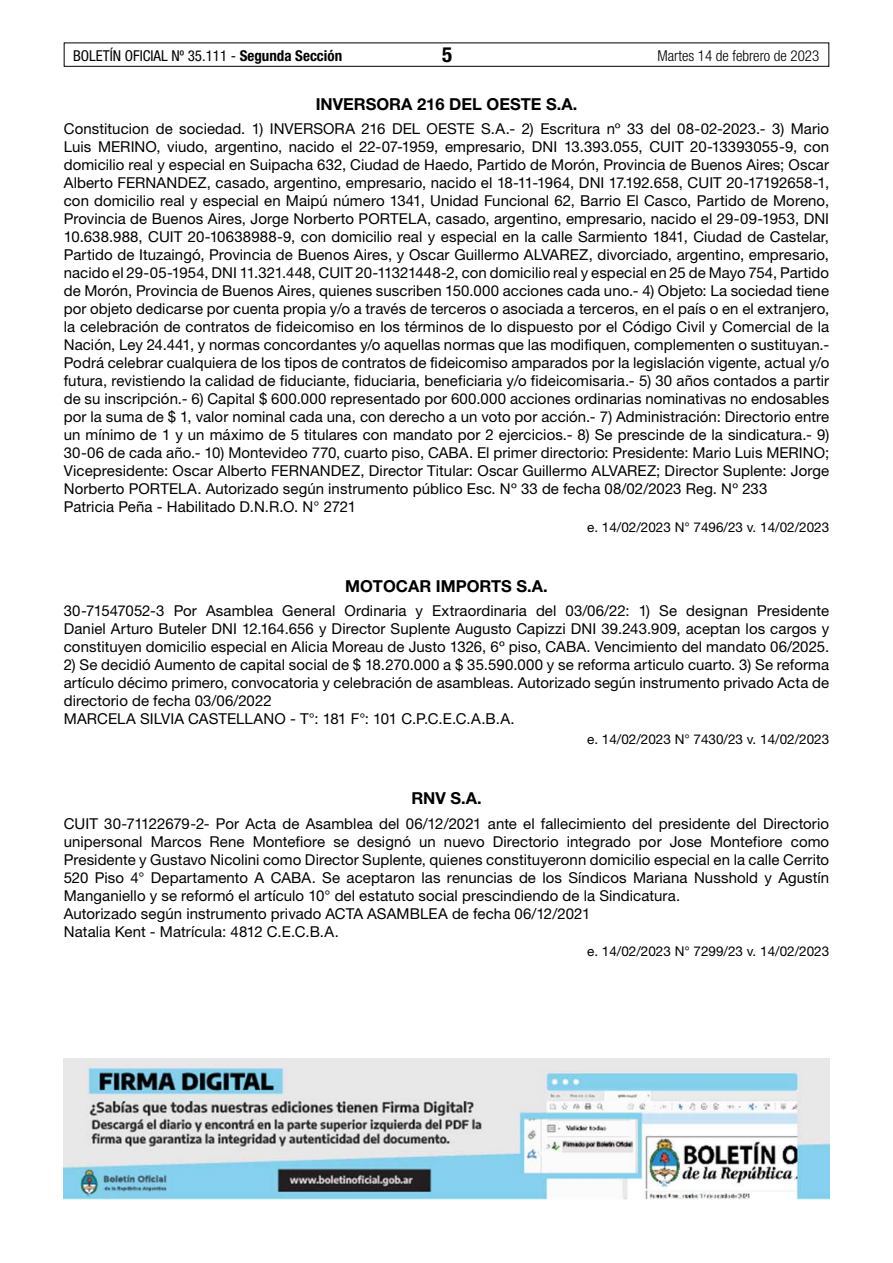
<style>
.page{position:relative;width:893px;height:1263px;background:#fff}
.page>*{position:absolute;margin:0;border:0;box-sizing:border-box;transform-origin:0 0}
.t1{font:700 condensed 21px "Helvetica Neue LT Std";color:#000}
.t2{font:700 16.5px "Helvetica Neue LT Std";color:#000}
.t3{font:15px/18px "Helvetica Neue LT Std";letter-spacing:.005em;color:#000}
.t4{font:condensed 15px "Helvetica Neue LT Std";color:#000}
.t5{font:300 condensed 15px "Helvetica Neue LT Std";color:#000}
.t6{font:13.5px "Helvetica Neue LT Std";color:#000}
.s1{font-weight:700}
</style>
<div class="page">
<div style="left:64px;top:43px;width:765px;height:24px;border:1px solid #000"></div>
<img style="left:64px;top:1059px;width:765px;height:140px">
<p class="t4" style="left:73px;top:47px;width:271px">BOLETÍN OFICIAL Nº 35.111 - <span class="s1">Segunda Sección</span></p>
<h1 class="t1" style="left:442px;top:42px;width:12px">5</h1>
<p class="t5" style="left:657px;top:47px;width:163px">Martes 14 de febrero de 2023</p>
<p class="t2" style="left:316px;top:93px;width:263px">INVERSORA 216 DEL OESTE S.A.</p>
<p class="t3" style="left:64px;top:119px;width:767px">Constitucion de sociedad. 1) INVERSORA 216 DEL OESTE S.A.- 2) Escritura nº 33 del 08-02-2023.- 3) Mario Luis MERINO, viudo, argentino, nacido el 22-07-1959, empresario, DNI 13.393.055, CUIT 20-13393055-9, con domicilio real y especial en Suipacha 632, Ciudad de Haedo, Partido de Morón, Provincia de Buenos Aires; Oscar Alberto FERNANDEZ, casado, argentino, empresario, nacido el 18-11-1964, DNI 17.192.658, CUIT 20-17192658-1, con domicilio real y especial en Maipú número 1341, Unidad Funcional 62, Barrio El Casco, Partido de Moreno, Provincia de Buenos Aires, Jorge Norberto PORTELA, casado, argentino, empresario, nacido el 29-09-1953, DNI 10.638.988, CUIT 20-10638988-9, con domicilio real y especial en la calle Sarmiento 1841, Ciudad de Castelar, Partido de Ituzaingó, Provincia de Buenos Aires, y Oscar Guillermo ALVAREZ, divorciado, argentino, empresario, nacido el 29-05-1954, DNI 11.321.448, CUIT 20-11321448-2, con domicilio real y especial en 25 de Mayo 754, Partido de Morón, Provincia de Buenos Aires, quienes suscriben 150.000 acciones cada uno.- 4) Objeto: La sociedad tiene por objeto dedicarse por cuenta propia y/o a través de terceros o asociada a terceros, en el país o en el extranjero, la celebración de contratos de fideicomiso en los términos de lo dispuesto por el Código Civil y Comercial de la Nación, Ley 24.441, y normas concordantes y/o aquellas normas que las modifiquen, complementen o sustituyan.- Podrá celebrar cualquiera de los tipos de contratos de fideicomiso amparados por la legislación vigente, actual y/o futura, revistiendo la calidad de fiduciante, fiduciaria, beneficiaria y/o fideicomisaria.- 5) 30 años contados a partir de su inscripción.- 6) Capital $ 600.000 representado por 600.000 acciones ordinarias nominativas no endosables por la suma de $ 1, valor nominal cada una, con derecho a un voto por acción.- 7) Administración: Directorio entre un mínimo de 1 y un máximo de 5 titulares con mandato por 2 ejercicios.- 8) Se prescinde de la sindicatura.- 9)<br>30-06 de cada año.- 10) Montevideo 770, cuarto piso, CABA. El primer directorio: Presidente: Mario Luis MERINO; Vicepresidente: Oscar Alberto FERNANDEZ, Director Titular: Oscar Guillermo ALVAREZ; Director Suplente: Jorge Norberto PORTELA. Autorizado según instrumento público Esc. Nº 33 de fecha 08/02/2023 Reg. Nº 233<br>Patricia Peña - Habilitado D.N.R.O. N° 2721</p>
<p class="t6" style="left:587px;top:519px;width:244px">e. 14/02/2023 N° 7496/23 v. 14/02/2023</p>
<p class="t2" style="left:345px;top:576px;width:204px">MOTOCAR IMPORTS S.A.</p>
<p class="t3" style="left:64px;top:602px;width:767px;text-align:justify">30-71547052-3 Por Asamblea General Ordinaria y Extraordinaria del 03/06/22: 1) Se designan Presidente Daniel Arturo Buteler DNI 12.164.656 y Director Suplente Augusto Capizzi DNI 39.243.909, aceptan los cargos y constituyen domicilio especial en Alicia Moreau de Justo 1326, 6º piso, CABA. Vencimiento del mandato 06/2025.</p>
<p class="t3" style="left:64px;top:656px;width:767px">2) Se decidió Aumento de capital social de $ 18.270.000 a $ 35.590.000 y se reforma articulo cuarto. 3) Se reforma artículo décimo primero, convocatoria y celebración de asambleas. Autorizado según instrumento privado Acta de directorio de fecha 03/06/2022<br>MARCELA SILVIA CASTELLANO - T°: 181 F°: 101 C.P.C.E.C.A.B.A.</p>
<p class="t6" style="left:587px;top:731px;width:244px">e. 14/02/2023 N° 7430/23 v. 14/02/2023</p>
<p class="t2" style="left:411px;top:788px;width:72px">RNV S.A.</p>
<p class="t3" style="left:64px;top:814px;width:767px">CUIT 30-71122679-2- Por Acta de Asamblea del 06/12/2021 ante el fallecimiento del presidente del Directorio unipersonal Marcos Rene Montefiore se designó un nuevo Directorio integrado por Jose Montefiore como Presidente y Gustavo Nicolini como Director Suplente, quienes constituyeronn domicilio especial en la calle Cerrito 520 Piso 4° Departamento A CABA. Se aceptaron las renuncias de los Síndicos Mariana Nusshold y Agustín Manganiello y se reformó el artículo 10° del estatuto social prescindiendo de la Sindicatura.<br>Autorizado según instrumento privado ACTA ASAMBLEA de fecha 06/12/2021<br>Natalia Kent - Matrícula: 4812 C.E.C.B.A.</p>
<p class="t6" style="left:587px;top:943px;width:244px">e. 14/02/2023 N° 7299/23 v. 14/02/2023</p>
</div>
